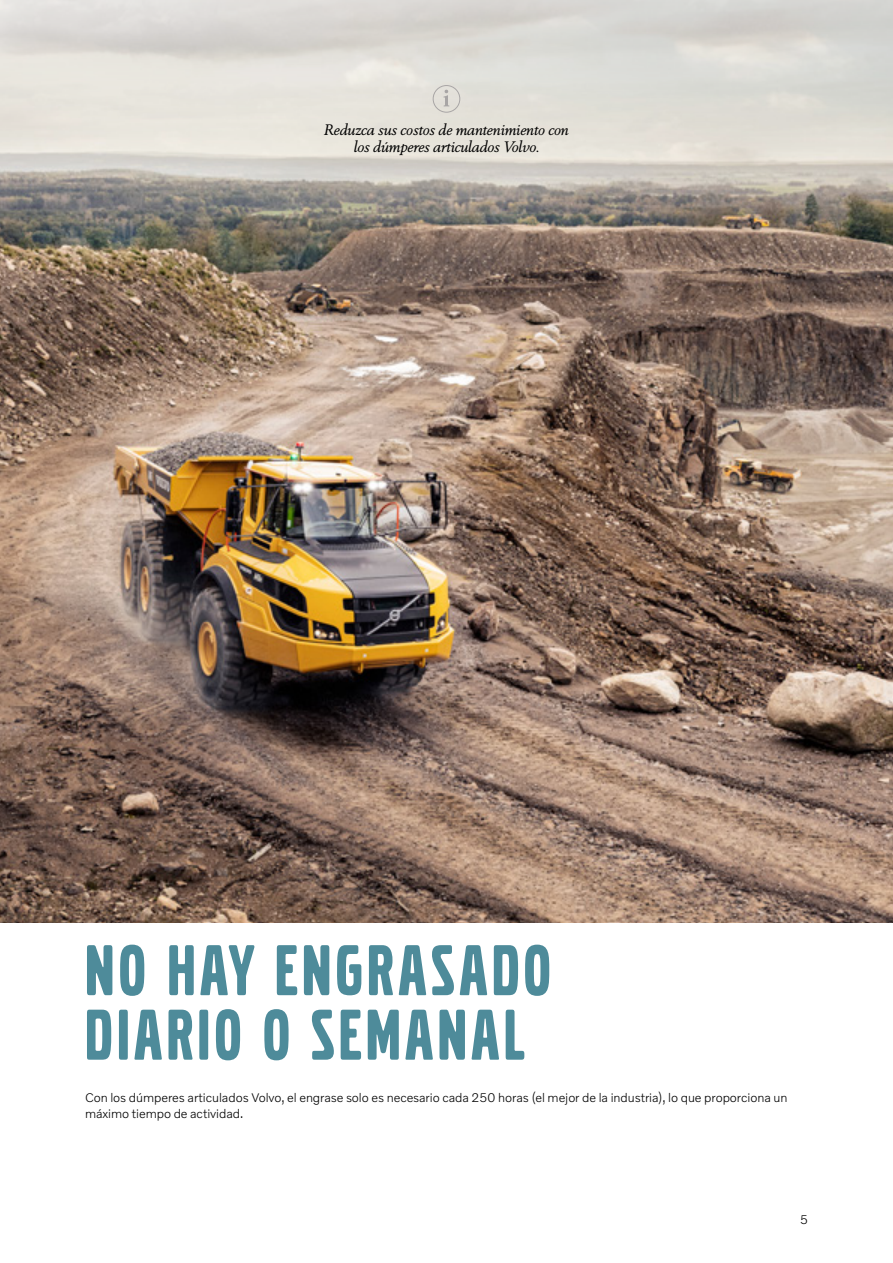
<style>
.page{position:relative;width:893px;height:1263px;background:#fff}
.page>*{position:absolute;margin:0;border:0;box-sizing:border-box;transform-origin:0 0}
.t1{font:75px/64.5px "Volvo Broad Pro";letter-spacing:.06em;color:#4e8b9a}
.t2{font:italic 15px/16.5px "Volvo Serif Pro";letter-spacing:-.005em;color:#000;text-align:center}
.t3{font:300 12.75px/16.5px "Volvo Novum";letter-spacing:-.005em;color:#000}
</style>
<div class="page">
<img style="left:0;top:259px;width:893px;height:664px">
<svg style="left:0;top:0;width:893px;height:259px;background:#c4bfb7"></svg>
<svg style="left:433px;top:85px;width:27px;height:28px"></svg>
<p class="t2" style="left:324px;top:122px;width:246px">Reduzca sus costos de mantenimiento con los dúmperes articulados Volvo.</p>
<h1 class="t1" style="left:85px;top:939px;width:467px">NO HAY ENGRASADO<br>DIARIO O SEMANAL</h1>
<p class="t3" style="left:85px;top:1088px;width:704px">Con los dúmperes articulados Volvo, el engrase solo es necesario cada 250 horas (el mejor de la industria), lo que proporciona un máximo tiempo de actividad.</p>
<p class="t3" style="left:800px;top:1210px;width:9px">5</p>
</div>
